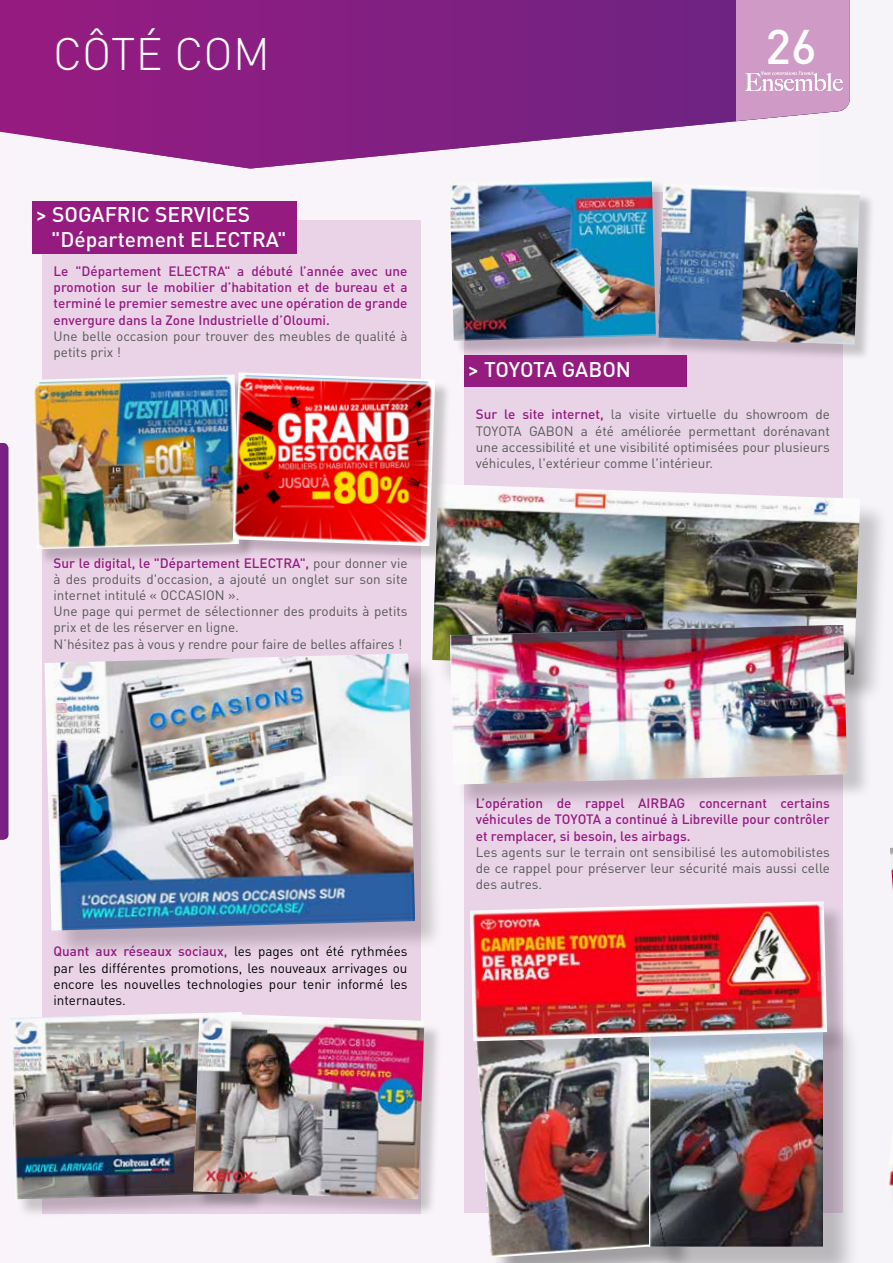
<style>
.page{position:relative;width:893px;height:1263px;background:#f8f4f9}
.page>*{position:absolute;margin:0;border:0;box-sizing:border-box;transform-origin:0 0}
.t1{font:500 48px "DINOT";color:#fff}
.t2{font:300 45px "DINOT";color:#fff}
.t3{font:500 21px/25.2px "DINOT";color:#fff}
.t4{font:13.5px/16.2px "DINOT";color:#575756}
.t5{font:500 13.5px/16.2px "DINOT";color:#951b81;text-align:justify}
.t6{font:13.5px/16.2px "DINOT";color:#000;text-align:justify}
.s1{font-weight:500;color:#951b81}
</style>
<div class="page">
<div style="left:0;top:0;width:42px;height:138px;background:#951b81"></div>
<svg style="left:42px;top:0;width:695px;height:169px;background:#913a91"></svg>
<svg style="left:737px;top:0;width:113px;height:122px;background:#d2a3ca"></svg>
<img style="left:888px;top:1165px;width:5px;height:22px">
<img style="left:890px;top:848px;width:3px;height:43px">
<svg style="left:0;top:443px;width:9px;height:397px;background:#7b2e89"></svg>
<div style="left:42px;top:220px;width:379px;height:993px;background:#ead3e7"></div>
<div style="left:464px;top:192px;width:379px;height:1021px;background:#e9d3e7"></div>
<div style="left:436px;top:488px;width:454px;height:216px;background:#000;opacity:.2"></div>
<img style="left:432px;top:485px;width:428px;height:190px">
<div style="left:35px;top:377px;width:220px;height:188px;background:#000;opacity:.2"></div>
<img style="left:33px;top:374px;width:202px;height:175px">
<div style="left:12px;top:1014px;width:254px;height:204px;background:#000;opacity:.2"></div>
<img style="left:10px;top:1012px;width:232px;height:187px">
<div style="left:452px;top:180px;width:220px;height:177px;background:#000;opacity:.2"></div>
<img style="left:450px;top:180px;width:206px;height:161px">
<div style="left:48px;top:657px;width:397px;height:303px;background:#000;opacity:.2"></div>
<img style="left:45px;top:653px;width:370px;height:277px">
<div style="left:235px;top:375px;width:216px;height:187px;background:#000;opacity:.2"></div>
<img style="left:233px;top:372px;width:202px;height:174px">
<div style="left:196px;top:1016px;width:247px;height:201px;background:#000;opacity:.2"></div>
<img style="left:193px;top:1013px;width:231px;height:186px">
<div style="left:660px;top:186px;width:216px;height:175px;background:#000;opacity:.2"></div>
<img style="left:658px;top:184px;width:202px;height:161px">
<div style="left:464px;top:355px;width:223px;height:31px;background:#951b81"></div>
<div style="left:32px;top:201px;width:265px;height:52px;background:#951b81"></div>
<img style="left:477px;top:1064px;width:177px;height:194px">
<div style="left:654px;top:1017px;width:206px;height:246px;background:#000;opacity:.25"></div>
<img style="left:650px;top:1064px;width:172px;height:182px">
<div style="left:472px;top:904px;width:378px;height:160px;background:#000;opacity:.2"></div>
<img style="left:470px;top:901px;width:357px;height:140px">
<div style="left:453px;top:628px;width:419px;height:182px;background:#000;opacity:.2"></div>
<img style="left:450px;top:625px;width:397px;height:159px">
<h1 class="t1" style="left:764px;top:-1px;width:55px">26 626</h1>
<h2 class="t2" style="left:53px;top:26px;width:218px">CÔTÉ COM</h2>
<h1 class="t1" style="left:766px;top:16px;width:53px">26</h1>
<h3 class="t3" style="left:51px;top:201px;width:237px;text-indent:-15px">&gt; SOGAFRIC SERVICES "Département ELECTRA"</h3>
<p class="t5" style="left:54px;top:263px;width:355px">Le "Département ELECTRA" a débuté l’année avec une promotion sur le mobilier d’habitation et de bureau et a terminé le premier semestre avec une opération de grande envergure dans la Zone Industrielle d’Oloumi.</p>
<p class="t4" style="left:54px;top:327px;width:356px">Une belle occasion pour trouver des meubles de qualité à petits prix !</p>
<p class="t4" style="left:54px;top:554px;width:356px"><span class="s1">Sur le digital, le "Département ELECTRA",</span> pour donner vie à des produits d'occasion, a ajouté un onglet sur son site internet intitulé « OCCASION ».<br>Une page qui permet de sélectionner des produits à petits prix et de les réserver en ligne.<br>N’hésitez pas à vous y rendre pour faire de belles affaires !</p>
<p class="t6" style="left:54px;top:943px;width:355px"><span class="s1">Quant aux réseaux sociaux,</span> les pages ont été rythmées par les différentes promotions, les nouveaux arrivages ou encore les nouvelles technologies pour tenir informé les internautes.</p>
<h3 class="t3" style="left:468px;top:356px;width:165px">&gt; TOYOTA GABON</h3>
<p class="t4" style="left:476px;top:406px;width:356px;text-align:justify"><span class="s1">Sur le site internet,</span> la visite virtuelle du showroom de TOYOTA GABON a été améliorée permettant dorénavant une accessibilité et une visibilité optimisées pour plusieurs véhicules, l'extérieur comme l'intérieur.</p>
<p class="t5" style="left:476px;top:795px;width:355px">L’opération de rappel AIRBAG concernant certains véhicules de TOYOTA a continué à Libreville pour contrôler et remplacer, si besoin, les airbags.</p>
<p class="t4" style="left:476px;top:843px;width:356px;text-align:justify">Les agents sur le terrain ont sensibilisé les automobilistes de ce rappel pour préserver leur sécurité mais aussi celle des autres.</p>
</div>
